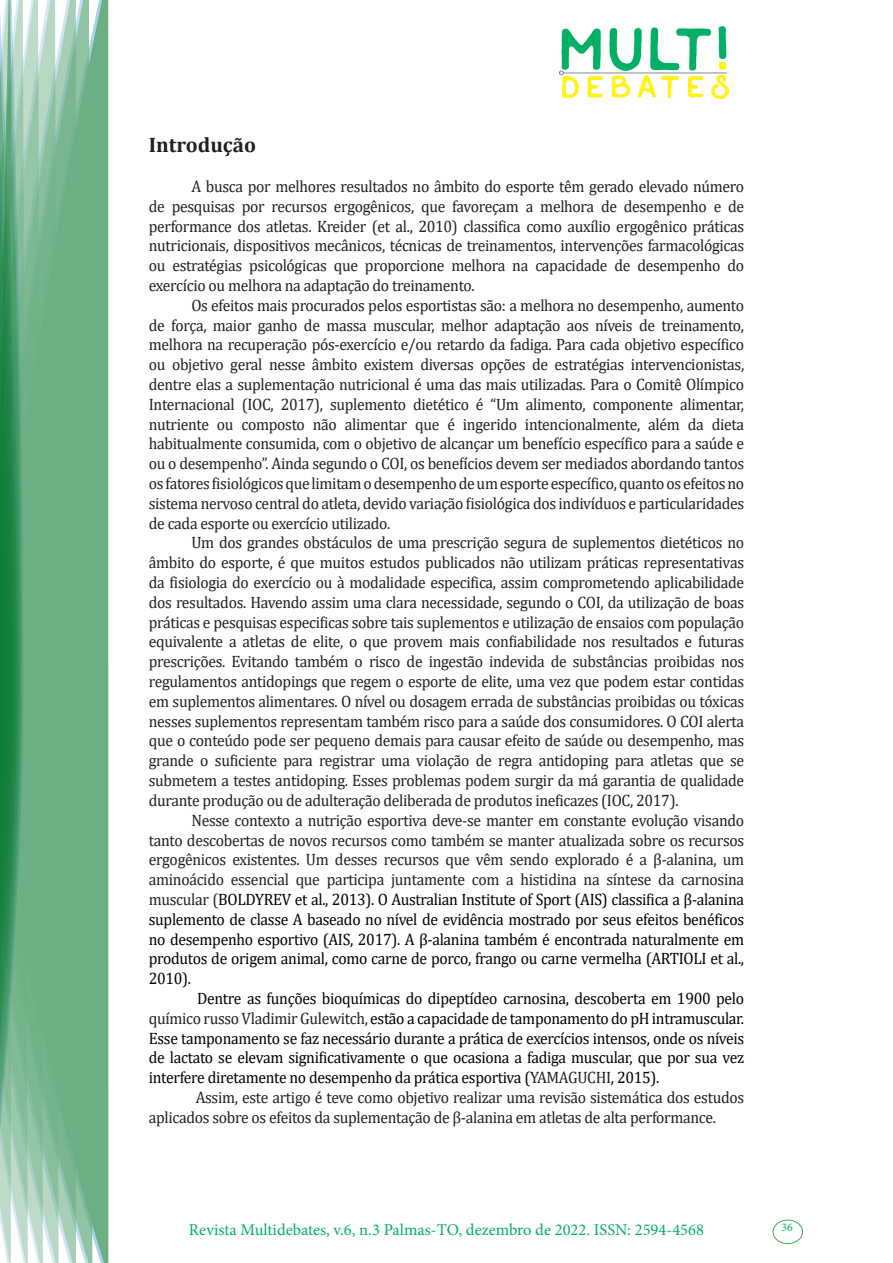
<style>
.page{position:relative;width:893px;height:1263px;background:#fff}
.page>*{position:absolute;margin:0;border:0;box-sizing:border-box;transform-origin:0 0}
.Titulo_2{font:700 21px "Cambria";color:#231f20}
.texto{font:16.5px/19.8px "Cambria";letter-spacing:-.02em;color:#231f20;text-align:justify;scale:.95 1}
.texto-2{font:16.5px/19.8px "Cambria";letter-spacing:-.02em;color:#000;text-align:justify;scale:.95 1}
.t1{font:16.5px "Minion Pro";color:#00b064}
.t2{font:11.7px "Minion Pro";color:#00b064}
.s1{color:#231f20}
</style>
<div class="page">
<img style="left:559px;top:26px;width:169px;height:72px">
<div style="left:95px;top:0;width:14px;height:1263px;background:#6caf84"></div>
<svg style="left:79px;top:0;width:16px;height:1263px;background:#71b289"></svg>
<svg style="left:62px;top:0;width:17px;height:1263px;background:#75b48c"></svg>
<svg style="left:45px;top:0;width:17px;height:1263px;background:#7cb792"></svg>
<svg style="left:30px;top:0;width:15px;height:1263px;background:#80ba96"></svg>
<svg style="left:0;top:0;width:30px;height:1263px;background:#61a97f"></svg>
<div style="left:772px;top:1219px;width:31px;height:25px;border:1px solid #40ae49;border-radius:50%"></div>
<p class="Titulo_2" style="left:149px;top:130px;width:109px">Introdução</p>
<p class="texto" style="left:149px;top:176px;width:628px;text-indent:43px">A busca por melhores resultados no âmbito do esporte têm gerado elevado número de pesquisas por recursos ergogênicos, que favoreçam a melhora de desempenho e de performance dos atletas. Kreider (et al., 2010) classifica como auxílio ergogênico práticas nutricionais, dispositivos mecânicos, técnicas de treinamentos, intervenções farmacológicas ou estratégias psicológicas que proporcione melhora na capacidade de desempenho do exercício ou melhora na adaptação do treinamento.</p>
<p class="texto" style="left:149px;top:295px;width:628px;text-indent:43px">Os efeitos mais procurados pelos esportistas são: a melhora no desempenho, aumento de força, maior ganho de massa muscular, melhor adaptação aos níveis de treinamento, melhora na recuperação pós-exercício e/ou retardo da fadiga. Para cada objetivo específico ou objetivo geral nesse âmbito existem diversas opções de estratégias intervencionistas, dentre elas a suplementação nutricional é uma das mais utilizadas. Para o Comitê Olímpico Internacional (IOC, 2017), suplemento dietético é “Um alimento, componente alimentar, nutriente ou composto não alimentar que é ingerido intencionalmente, além da dieta habitualmente consumida, com o objetivo de alcançar um benefício específico para a saúde e ou o desempenho”. Ainda segundo o COI, os benefícios devem ser mediados abordando tantos os fatores fisiológicos que limitam o desempenho de um esporte específico, quanto os efeitos no sistema nervoso central do atleta, devido variação fisiológica dos indivíduos e particularidades de cada esporte ou exercício utilizado.</p>
<p class="texto" style="left:149px;top:533px;width:628px;text-indent:43px">Um dos grandes obstáculos de uma prescrição segura de suplementos dietéticos no âmbito do esporte, é que muitos estudos publicados não utilizam práticas representativas da fisiologia do exercício ou à modalidade especifica, assim comprometendo aplicabilidade dos resultados. Havendo assim uma clara necessidade, segundo o COI, da utilização de boas práticas e pesquisas especificas sobre tais suplementos e utilização de ensaios com população equivalente a atletas de elite, o que provem mais confiabilidade nos resultados e futuras prescrições. Evitando também o risco de ingestão indevida de substâncias proibidas nos regulamentos antidopings que regem o esporte de elite, uma vez que podem estar contidas em suplementos alimentares. O nível ou dosagem errada de substâncias proibidas ou tóxicas nesses suplementos representam também risco para a saúde dos consumidores. O COI alerta que o conteúdo pode ser pequeno demais para causar efeito de saúde ou desempenho, mas grande o suficiente para registrar uma violação de regra antidoping para atletas que se submetem a testes antidoping. Esses problemas podem surgir da má garantia de qualidade durante produção ou de adulteração deliberada de produtos ineficazes (IOC, 2017).</p>
<p class="texto-2" style="left:149px;top:810px;width:628px;text-indent:43px"><span class="s1">Nesse contexto a nutrição esportiva deve-se manter em constante evolução visando tanto descobertas de novos recursos como também se manter atualizada sobre os recursos ergogênicos existentes. Um desses recursos que vêm sendo explorado é a β-alanina, um aminoácido essencial que participa juntamente com a histidina na síntese da carnosina muscular (</span>BOLDYREV et al., 2013). O Australian Institute of Sport (AIS) classifica a β-alanina suplemento de classe A baseado no nível de evidência mostrado por seus efeitos benéficos no desempenho esportivo (AIS, 2017). A β-alanina também é encontrada naturalmente em produtos de origem animal, como carne de porco, frango ou carne vermelha (ARTIOLI et al., 2010).</p>
<p class="texto-2" style="left:149px;top:988px;width:628px;text-indent:48px">Dentre as funções bioquímicas do dipeptídeo carnosina, descoberta em 1900 pelo <span class="s1">químico russo Vladimir Gulewitch,</span> estão a capacidade de tamponamento do pH intramuscular.<br>Esse tamponamento se faz necessário durante a prática de exercícios intensos, onde os níveis de lactato se elevam significativamente o que ocasiona a fadiga muscular, que por sua vez interfere diretamente no desempenho da prática esportiva (<span class="s1">YAMAGUCHI</span>, 2015).</p>
<p class="texto" style="left:149px;top:1087px;width:628px;text-indent:47px">Assim, este artigo é teve como objetivo realizar uma revisão sistemática dos estudos aplicados sobre os efeitos da suplementação de β-alanina em atletas de alta performance.</p>
<p class="t1" style="left:189px;top:1218px;width:517px">Revista Multidebates, v.6, n.3 Palmas-TO, dezembro de 2022. ISSN: 2594-4568</p>
<p class="t2" style="left:781px;top:1219px;width:13px">36</p>
</div>
